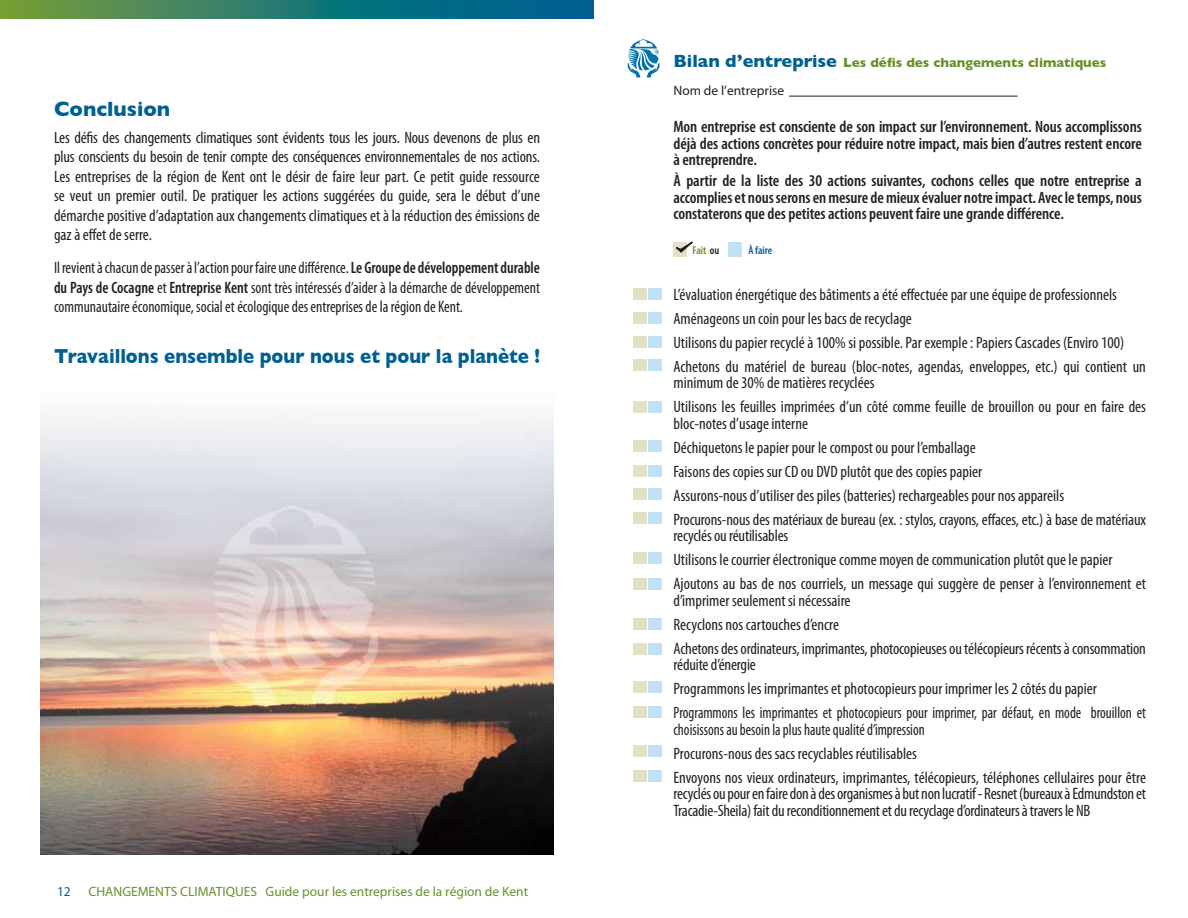
<style>
.page{position:relative;width:1188px;height:918px;background:#fff}
.page>*{position:absolute;margin:0;border:0;box-sizing:border-box;transform-origin:0 0}
.t1{font:700 21px "Gill Sans";color:#006093}
.t2{font:700 20.7px "Gill Sans";color:#006093;scale:.9 1}
.t3{font:condensed 16.5px/24px "Myriad Pro";color:#231f20}
.t4{font:600 condensed 16.5px/16.5px "Myriad Pro";letter-spacing:-.005em;color:#231f20;text-align:justify}
.t5{font:condensed 16.5px/19.5px "Myriad Pro";color:#231f20;text-align:justify;scale:.94 1}
.t6{font:condensed 16.5px/24px "Myriad Pro";color:#231f20;scale:.9 1}
.t7{font:13.5px "Myriad";color:#699028}
.t8{font:700 13.5px "Gill Sans";color:#699028}
.t9{font:13.5px "Myriad";color:#231f20}
.t10{font:13.5px "Myriad";color:#006093}
.t11{font:600 condensed 11.4px "Myriad Pro";letter-spacing:-.005em;color:#699028}
.t12{font:600 condensed 11.4px "Myriad Pro";letter-spacing:-.005em;color:#006093}
.s1{font-weight:600}
.s2{font-size:18px;color:#006093}
.s3{color:#231f20}
</style>
<div class="page">
<svg style="left:0;top:0;width:594px;height:19px;background:#287a6d"></svg>
<div style="left:633px;top:288px;width:13px;height:12px;background:#e0e1c5"></div>
<div style="left:648px;top:288px;width:14px;height:12px;background:#c0e0f3"></div>
<div style="left:633px;top:312px;width:13px;height:12px;background:#e0e1c5"></div>
<div style="left:648px;top:312px;width:14px;height:12px;background:#c0e0f3"></div>
<div style="left:633px;top:337px;width:13px;height:11px;background:#e0e1c5"></div>
<div style="left:648px;top:337px;width:14px;height:11px;background:#c0e0f3"></div>
<div style="left:633px;top:359px;width:13px;height:11px;background:#e0e1c5"></div>
<div style="left:649px;top:359px;width:13px;height:11px;background:#c0e0f3"></div>
<div style="left:633px;top:402px;width:13px;height:11px;background:#e0e1c5"></div>
<div style="left:649px;top:402px;width:13px;height:11px;background:#c0e0f3"></div>
<div style="left:633px;top:440px;width:13px;height:12px;background:#e0e1c5"></div>
<div style="left:648px;top:440px;width:14px;height:12px;background:#c0e0f3"></div>
<div style="left:633px;top:465px;width:13px;height:12px;background:#e0e1c5"></div>
<div style="left:648px;top:465px;width:14px;height:12px;background:#c0e0f3"></div>
<div style="left:633px;top:488px;width:13px;height:12px;background:#e0e1c5"></div>
<div style="left:648px;top:488px;width:14px;height:12px;background:#c0e0f3"></div>
<div style="left:633px;top:552px;width:13px;height:12px;background:#e0e1c5"></div>
<div style="left:648px;top:552px;width:14px;height:12px;background:#c0e0f3"></div>
<div style="left:633px;top:512px;width:13px;height:12px;background:#e0e1c5"></div>
<div style="left:648px;top:512px;width:14px;height:12px;background:#c0e0f3"></div>
<div style="left:633px;top:578px;width:13px;height:11px;background:#e0e1c5"></div>
<div style="left:648px;top:578px;width:14px;height:11px;background:#c0e0f3"></div>
<div style="left:633px;top:618px;width:13px;height:12px;background:#e0e1c5"></div>
<div style="left:648px;top:618px;width:14px;height:12px;background:#c0e0f3"></div>
<div style="left:633px;top:643px;width:13px;height:12px;background:#e0e1c5"></div>
<div style="left:648px;top:643px;width:14px;height:12px;background:#c0e0f3"></div>
<div style="left:633px;top:681px;width:13px;height:12px;background:#e0e1c5"></div>
<div style="left:648px;top:681px;width:14px;height:12px;background:#c0e0f3"></div>
<div style="left:633px;top:706px;width:13px;height:11px;background:#e0e1c5"></div>
<div style="left:648px;top:706px;width:14px;height:11px;background:#c0e0f3"></div>
<div style="left:633px;top:746px;width:13px;height:11px;background:#e0e1c5"></div>
<div style="left:648px;top:746px;width:14px;height:11px;background:#c0e0f3"></div>
<div style="left:633px;top:770px;width:13px;height:12px;background:#e0e1c5"></div>
<div style="left:648px;top:770px;width:14px;height:12px;background:#c0e0f3"></div>
<div style="left:673px;top:242px;width:14px;height:14px;background:#e0e1c5"></div>
<div style="left:729px;top:242px;width:13px;height:14px;background:#c0e0f3"></div>
<svg style="left:676px;top:241px;width:17px;height:12px"></svg>
<svg style="left:628px;top:39px;width:31px;height:39px"></svg>
<hr style="left:789px;top:96px;width:229px;height:1px;background:#231f20">
<img style="left:41px;top:415px;width:512px;height:439px">
<p class="t1" style="left:54px;top:96px;width:118px">Conclusion</p>
<p class="t3" style="left:54px;top:127px;width:488px;line-height:19.5px;text-align:justify">Les défis des changements climatiques sont évidents tous les jours. Nous devenons de plus en plus conscients du besoin de tenir compte des conséquences environnementales de nos actions.<br>Les entreprises de la région de Kent ont le désir de faire leur part. Ce petit guide ressource se veut un premier outil. De pratiquer les actions suggérées du guide, sera le début d’une démarche positive d’adaptation aux changements climatiques et à la réduction des émissions de gaz à effet de serre.</p>
<p class="t5" style="left:54px;top:258px;width:519px">Il revient à chacun de passer à l’action pour faire une différence. <span class="s1">Le Groupe de développement durable du Pays de Cocagne</span> et <span class="s1">Entreprise Kent</span> sont très intéressés d’aider à la démarche de développement communautaire économique, social et écologique des entreprises de la région de Kent.</p>
<p class="t2" style="left:54px;top:344px;width:542px">Travaillons ensemble pour nous et pour la planète !</p>
<p class="t10" style="left:57px;top:885px;width:15px">12</p>
<p class="t7" style="left:89px;top:885px;width:441px">CHANGEMENTS CLIMATIQUES Guide pour les entreprises de la région de Kent</p>
<p class="t8" style="left:674px;top:54px;width:434px"><span class="s2">Bilan d’entreprise</span> Les défis des changements climatiques</p>
<p class="t9" style="left:674px;top:84px;width:112px">Nom de l’entreprise</p>
<p class="t4" style="left:674px;top:118px;width:470px">Mon entreprise est consciente de son impact sur l’environnement. Nous accomplissons déjà des actions concrètes pour réduire notre impact, mais bien d’autres restent encore à entreprendre.</p>
<p class="t4" style="left:674px;top:172px;width:470px">À partir de la liste des 30 actions suivantes, cochons celles que notre entreprise a accomplies et nous serons en mesure de mieux évaluer notre impact. Avec le temps, nous constaterons que des petites actions peuvent faire une grande différence.</p>
<p class="t11" style="left:693px;top:243px;width:28px">Fait <span class="s3">ou</span></p>
<p class="t12" style="left:748px;top:243px;width:25px">À faire</p>
<p class="t3" style="left:674px;top:282px;width:474px">L’évaluation énergétique des bâtiments a été effectuée par une équipe de professionnels Aménageons un coin pour les bacs de recyclage<br>Utilisons du papier recyclé à 100% si possible. Par exemple : Papiers Cascades (Enviro 100)<br>Achetons du matériel de bureau (bloc-notes, agendas, enveloppes, etc.) qui contient un</p>
<p class="t3" style="left:674px;top:370px;width:474px">minimum de 30% de matières recyclées<br>Utilisons les feuilles imprimées d’un côté comme feuille de brouillon ou pour en faire des</p>
<p class="t3" style="left:674px;top:411px;width:474px">bloc-notes d’usage interne<br>Déchiquetons le papier pour le compost ou pour l’emballage<br>Faisons des copies sur CD ou DVD plutôt que des copies papier<br>Assurons-nous d’utiliser des piles (batteries) rechargeables pour nos appareils<br>Procurons-nous des matériaux de bureau (ex. : stylos, crayons, effaces, etc.) à base de matériaux</p>
<p class="t3" style="left:674px;top:523px;width:474px">recyclés ou réutilisables<br>Utilisons le courrier électronique comme moyen de communication plutôt que le papier<br>Ajoutons au bas de nos courriels, un message qui suggère de penser à l’environnement et</p>
<p class="t3" style="left:674px;top:588px;width:474px">d’imprimer seulement si nécessaire<br>Recyclons nos cartouches d’encre<br>Achetons des ordinateurs, imprimantes, photocopieuses ou télécopieurs récents à consommation</p>
<p class="t3" style="left:674px;top:653px;width:474px">réduite d’énergie<br>Programmons les imprimantes et photocopieurs pour imprimer les 2 côtés du papier<br>Programmons les imprimantes et photocopieurs pour imprimer, par défaut, en mode brouillon et</p>
<p class="t6" style="left:674px;top:717px;width:527px">choisissons au besoin la plus haute qualité d’impression<br>Procurons-nous des sacs recyclables réutilisables<br>Envoyons nos vieux ordinateurs, imprimantes, télécopieurs, téléphones cellulaires pour être</p>
<p class="t3" style="left:674px;top:785px;width:474px;line-height:16.5px">recyclés ou pour en faire don à des organismes à but non lucratif - Resnet (bureaux à Edmundston et<br>Tracadie-Sheila) fait du reconditionnement et du recyclage d’ordinateurs à travers le NB</p>
</div>
